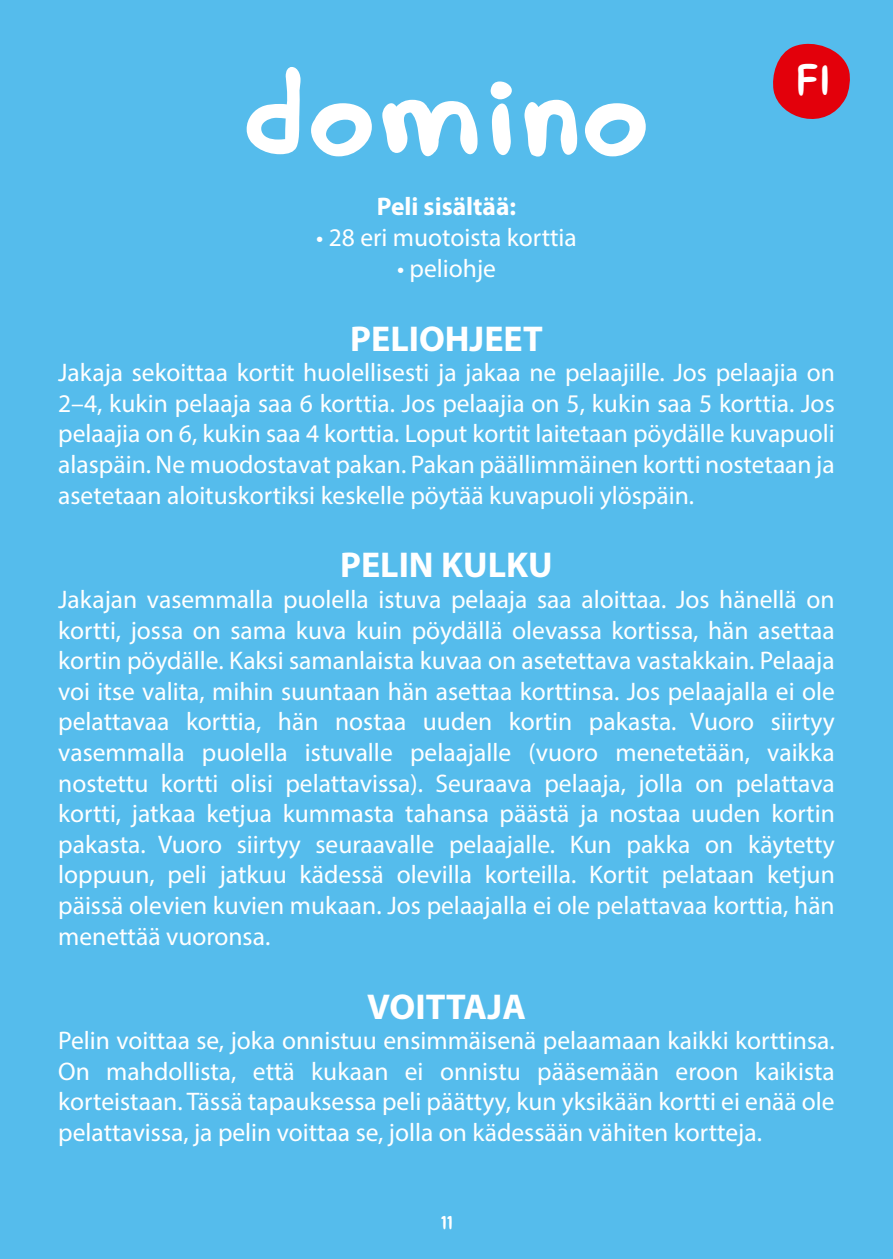
<style>
.page{position:relative;width:893px;height:1259px;background:#55bcec}
.page>*{position:absolute;margin:0;border:0;box-sizing:border-box;transform-origin:0 0}
.t1{font:700 144px "Peppa";color:#fff}
.t2{font:700 45.3px "Peppa";color:#fff}
.t3{font:700 36px "Myriad Pro";color:#fff}
.t4{font:25.5px/30.6px "Myriad Pro";color:#fff;text-align:justify}
.t5{font:700 25.5px "Myriad Pro";color:#fff}
.t6{font:700 21px "Peppa";color:#fff}
</style>
<div class="page">
<svg style="left:773px;top:43px;width:77px;height:76px"></svg>
<h1 class="t1" style="left:242px;top:17px;width:411px">domino</h1>
<p class="t5" style="left:377px;top:190px;width:141px">Peli sisältää:</p>
<p class="t4" style="left:316px;top:222px;width:262px">• 28 eri muotoista korttia</p>
<p class="t4" style="left:397px;top:252px;width:100px">• peliohje</p>
<h2 class="t2" style="left:798px;top:52px;width:33px">FI</h2>
<h3 class="t3" style="left:350px;top:315px;width:194px">PELIOHJEET</h3>
<p class="t4" style="left:58px;top:357px;width:778px">Jakaja sekoittaa kortit huolellisesti ja jakaa ne pelaajille. Jos pelaajia on 2–4, kukin pelaaja saa 6 korttia. Jos pelaajia on 5, kukin saa 5 korttia. Jos pelaajia on 6, kukin saa 4 korttia. Loput kortit laitetaan pöydälle kuvapuoli alaspäin. Ne muodostavat pakan. Pakan päällimmäinen kortti nostetaan ja asetetaan aloituskortiksi keskelle pöytää kuvapuoli ylöspäin.</p>
<h3 class="t3" style="left:340px;top:542px;width:214px">PELIN KULKU</h3>
<p class="t4" style="left:58px;top:584px;width:778px">Jakajan vasemmalla puolella istuva pelaaja saa aloittaa. Jos hänellä on kortti, jossa on sama kuva kuin pöydällä olevassa kortissa, hän asettaa kortin pöydälle. Kaksi samanlaista kuvaa on asetettava vastakkain. Pelaaja voi itse valita, mihin suuntaan hän asettaa korttinsa. Jos pelaajalla ei ole pelattavaa korttia, hän nostaa uuden kortin pakasta. Vuoro siirtyy vasemmalla puolella istuvalle pelaajalle (vuoro menetetään, vaikka nostettu kortti olisi pelattavissa). Seuraava pelaaja, jolla on pelattava kortti, jatkaa ketjua kummasta tahansa päästä ja nostaa uuden kortin pakasta. Vuoro siirtyy seuraavalle pelaajalle. Kun pakka on käytetty loppuun, peli jatkuu kädessä olevilla korteilla. Kortit pelataan ketjun päissä olevien kuvien mukaan. Jos pelaajalla ei ole pelattavaa korttia, hän menettää vuoronsa.</p>
<h3 class="t3" style="left:367px;top:983px;width:160px">VOITTAJA</h3>
<p class="t4" style="left:58px;top:1025px;width:778px">Pelin voittaa se, joka onnistuu ensimmäisenä pelaamaan kaikki korttinsa.<br>On mahdollista, että kukaan ei onnistu pääsemään eroon kaikista korteistaan. Tässä tapauksessa peli päättyy, kun yksikään kortti ei enää ole pelattavissa, ja pelin voittaa se, jolla on kädessään vähiten kortteja.</p>
<p class="t6" style="left:440px;top:1209px;width:13px">11</p>
</div>
